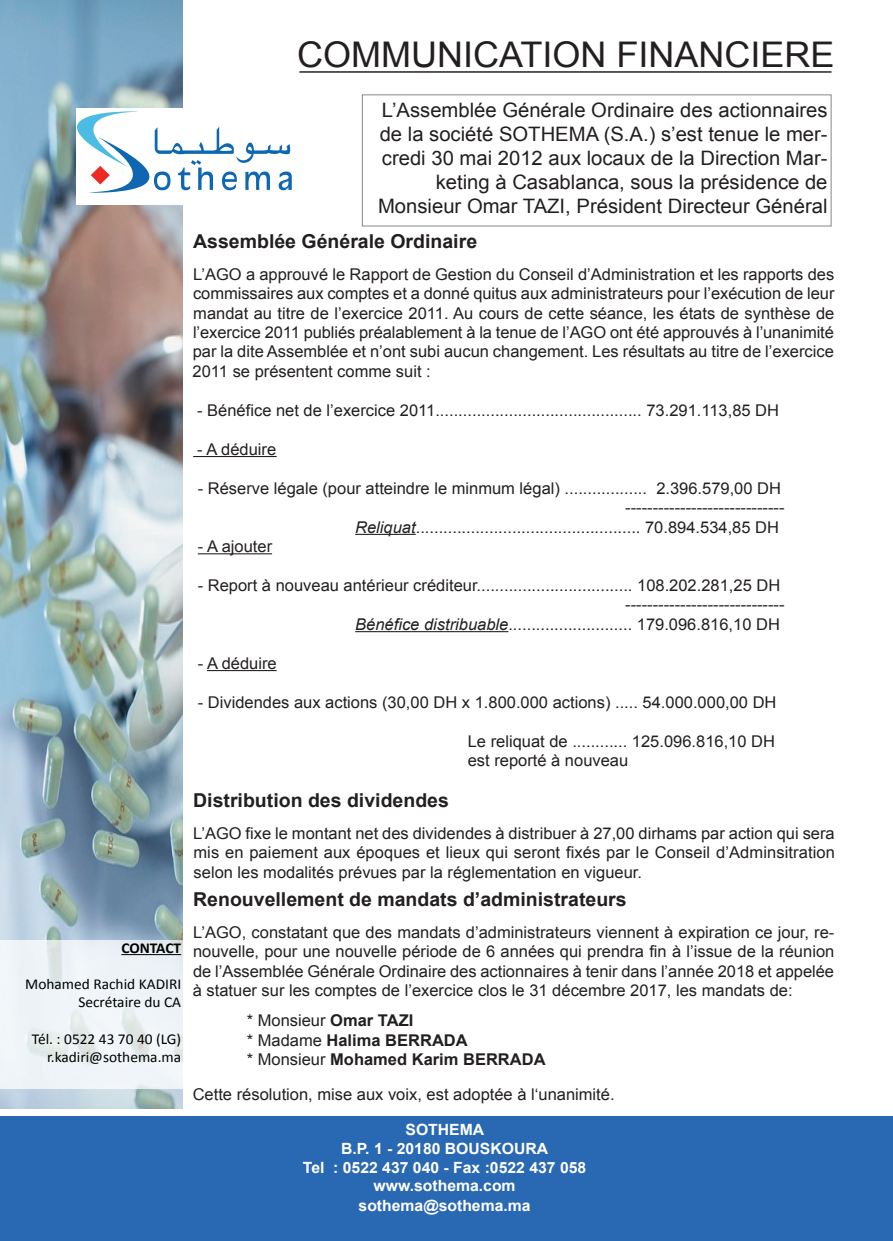
<style>
.page{position:relative;width:893px;height:1241px;background:#fff}
.page>*{position:absolute;margin:0;border:0;box-sizing:border-box;transform-origin:0 0}
.t1{font:35.35px "Arial";color:#231f20}
.t2{font:19.95px "Arial";color:#231f20}
.t3{font:700 19.07px "Arial";color:#231f20}
.t4{font:16.28px/19.4px "Arial";color:#231f20;text-align:justify}
.t5{font:700 16.28px/19.4px "Arial";color:#231f20}
.t6{font:700 15.4px/19.6px "Arial";color:#fff;text-align:center}
.t7{font:15.05px/18.2px "Calibri";color:#000;text-align:right}
.t8{font:700 15.05px "Calibri";letter-spacing:-.005em;color:#000}
.s1{font-style:italic}
.s2{font-weight:400}
</style>
<div class="page">
<img style="left:0;top:0;width:183px;height:1108px">
<img style="left:78px;top:109px;width:214px;height:96px">
<div style="left:362px;top:94px;width:469px;height:132px;border:1px solid #83868c"></div>
<hr style="left:193px;top:456px;width:84px;height:1px;background:#231f20">
<hr style="left:355px;top:533px;width:61px;height:2px;background:#231f20">
<hr style="left:198px;top:553px;width:74px;height:1px;background:#231f20">
<hr style="left:355px;top:631px;width:153px;height:1px;background:#231f20">
<hr style="left:207px;top:670px;width:70px;height:1px;background:#231f20">
<hr style="left:299px;top:71px;width:532px;height:2px;background:#231f20">
<img style="left:0;top:940px;width:183px;height:148px">
<hr style="left:121px;top:953px;width:60px;height:1px;background:#000">
<div style="left:0;top:1116px;width:893px;height:124px;background:#2968b3"></div>
<p class="t8" style="left:121px;top:938px;width:61px">CONTACT</p>
<p class="t7" style="left:25px;top:974px;width:157px">Mohamed Rachid KADIRI<br>Secrétaire du CA</p>
<p class="t7" style="left:32px;top:1028px;width:151px">Tél :. 0522 43 70 40 (LG( .rkadiri@sothema.ma</p>
<h1 class="t1" style="left:297px;top:31px;width:539px">COMMUNICATION FINANCIERE</h1>
<p class="t2" style="left:382px;top:97px;width:447px">’L Assemblée Générale Ordinaire des actionnaires</p>
<p class="t2" style="left:380px;top:121px;width:449px">de la société SOTHEMA S( A. ). ’s est tenue le mer-</p>
<p class="t2" style="left:382px;top:145px;width:447px">credi 30 mai 2012 aux locaux de la Direction Mar-</p>
<p class="t2" style="left:436px;top:169px;width:393px">keting à Casablanca, sous la présidence de</p>
<p class="t2" style="left:378px;top:192px;width:451px">Monsieur Omar TAZI, Président Directeur Général</p>
<p class="t3" style="left:193px;top:229px;width:285px">Assemblée Générale Ordinaire</p>
<p class="t4" style="left:193px;top:264px;width:643px">’L AGO a approuvé le Rapport de Gestion du Conseil ’d Administration et les rapports des commissaires aux comptes et a donné quitus aux administrateurs pour ’l exécution de leur mandat au titre de ’l exercice 2011. Au cours de cette séance, les états de synthèse de ’l exercice 2011 publiés préalablement à la tenue de ’l AGO ont été approuvés à ’l unanimité par la dite Assemblée et ’n ont subi aucun changement. Les résultats au titre de ’l exercice 2011 se présentent comme suit :</p>
<p class="t4" style="left:197px;top:400px;width:583px">- Bénéfice net de ’l exercice 2011............................................. 73.291.113,85 DH</p>
<p class="t4" style="left:197px;top:439px;width:80px">A- déduire</p>
<p class="t4" style="left:656px;top:478px;width:126px">2.396.579,00 DH</p>
<p class="t4" style="left:198px;top:478px;width:451px">- Réserve légale (pour atteindre le minmum légal) ..................</p>
<p class="t4" style="left:625px;top:498px;width:161px">-----------------------------</p>
<p class="t4" style="left:355px;top:517px;width:425px"><span class="s1">Reliquat</span>................................................. 70.894.534,85 DH</p>
<p class="t4" style="left:198px;top:536px;width:76px">A- ajouter</p>
<p class="t4" style="left:198px;top:575px;width:588px;text-align:right">- Report à nouveau antérieur créditeur.................................. 108.202.281,25 DH -----------------------------<br><span class="s1">Bénéfice distribuable</span>........................... 179.096.816,10 DH</p>
<p class="t4" style="left:198px;top:653px;width:80px">A- déduire</p>
<p class="t4" style="left:198px;top:692px;width:580px">- Dividendes aux actions (30,00 DH x 1.800.000 actions) ..... 54.000.000,00 DH</p>
<p class="t4" style="left:468px;top:731px;width:309px">Le reliquat de ............ 125.096.816,10 DH est reporté à nouveau</p>
<p class="t3" style="left:193px;top:787px;width:257px">Distribution des dividendes</p>
<p class="t4" style="left:193px;top:823px;width:643px">’L AGO fixe le montant net des dividendes à distribuer à 27,00 dirhams par action qui sera mis en paiement aux époques et lieux qui seront fixés par le Conseil ’d Adminsitration selon les modalités prévues par la réglementation en vigueur.</p>
<p class="t3" style="left:193px;top:886px;width:435px">Renouvellement de mandats d’administrateurs</p>
<p class="t4" style="left:193px;top:941px;width:643px">nouvelle, pour une nouvelle période de 6 années qui prendra fin à ’l issue de la réunion</p>
<p class="t4" style="left:193px;top:922px;width:643px">’L AGO, constatant que des mandats ’d administrateurs viennent à expiration ce jour, re-</p>
<p class="t4" style="left:193px;top:961px;width:643px">de ’l Assemblée Générale Ordinaire des actionnaires à tenir dans ’l année 2018 et appelée à statuer sur les comptes de ’l exercice clos le 31 décembre 2017, les mandats de:</p>
<p class="t5" style="left:247px;top:1011px;width:300px"><span class="s2">* Monsieur</span> Omar TAZI<br><span class="s2">* Madame</span> Halima BERRADA<br><span class="s2">* Monsieur</span> Mohamed Karim BERRADA</p>
<p class="t4" style="left:193px;top:1084px;width:423px">Cette résolution, mise aux voix, est adoptée à ‘l unanimité.</p>
<p class="t6" style="left:303px;top:1157px;width:23px">Tel</p>
<p class="t6" style="left:406px;top:1120px;width:80px">SOTHEMA</p>
<p class="t6" style="left:341px;top:1139px;width:209px">B 1.P. - 20180 BOUSKOURA</p>
<p class="t6" style="left:333px;top:1157px;width:255px">: 0522 437 040 - Fax :0522 437 058</p>
<p class="t6" style="left:359px;top:1176px;width:174px">www.sothema.com sothema@sothema.ma</p>
</div>
